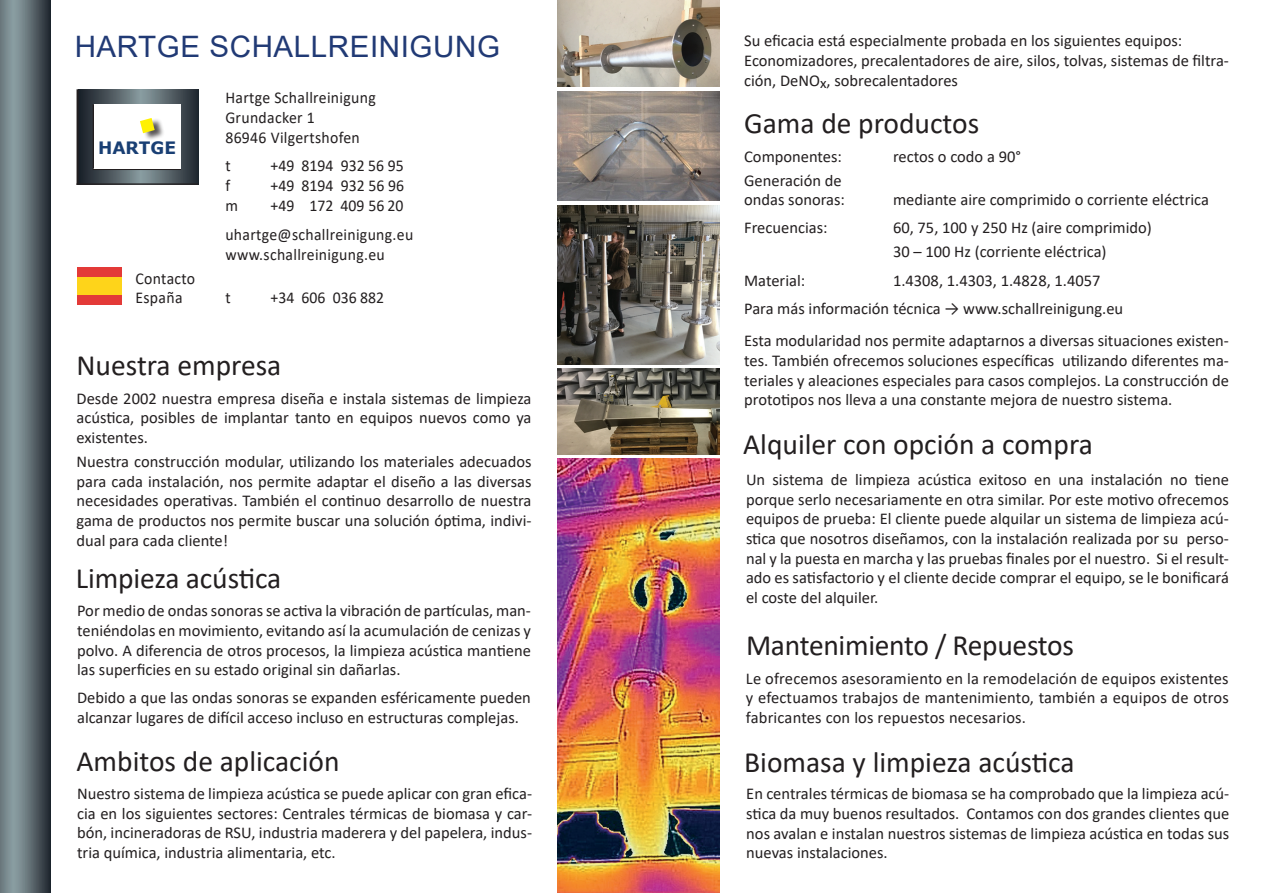
<style>
.page{position:relative;width:1263px;height:893px;background:#fff}
.page>*{position:absolute;margin:0;border:0;box-sizing:border-box;transform-origin:0 0}
.t1{font:29.55px "Calibri";color:#231f20}
.t2{font:29.55px "Arial";letter-spacing:.02em;color:#213a75}
.t3{font:700 17.1px "Verdana";color:#193f74}
.t4{font:16.5px/19.6px "Calibri";color:#231f20;text-align:justify}
.t5{font:16.5px/19.8px "Calibri";letter-spacing:.02em;color:#231f20;scale:.96 1}
.t6{font:16.5px "Calibri";color:#231f20;scale:.96 1}
</style>
<div class="page">
<svg style="left:0;top:0;width:51px;height:893px;background:#616f74"></svg>
<img style="left:557px;top:369px;width:163px;height:85px">
<img style="left:557px;top:91px;width:163px;height:110px">
<img style="left:557px;top:205px;width:163px;height:160px">
<img style="left:557px;top:0;width:163px;height:87px">
<img style="left:557px;top:458px;width:163px;height:435px">
<svg style="left:79px;top:89px;width:119px;height:94px;background:#434d54"></svg>
<hr style="left:77px;top:89px;width:2px;height:96px;background:#231f20">
<hr style="left:77px;top:183px;width:121px;height:2px;background:#231f20">
<hr style="left:93px;top:169px;width:88px;height:1px;background:#231f20">
<div style="left:93px;top:104px;width:88px;height:65px;background:#fff"></div>
<hr style="left:93px;top:104px;width:1px;height:65px;background:#231f20">
<div style="left:141px;top:117px;width:24px;height:24px;background:#231f20;opacity:.75"></div>
<svg style="left:140px;top:118px;width:15px;height:15px"></svg>
<div style="left:77px;top:277px;width:45px;height:18px;background:#fed41a"></div>
<div style="left:77px;top:295px;width:45px;height:9px;background:#e33a38"></div>
<div style="left:77px;top:268px;width:45px;height:9px;background:#e33a38"></div>
<h1 class="t2" style="left:75px;top:26px;width:427px">HARTGE SCHALLREINIGUNG</h1>
<p class="t3" style="left:98px;top:136px;width:80px">HARTGE</p>
<p class="t5" style="left:135px;top:268px;width:64px">Contacto<br>España</p>
<p class="t5" style="left:225px;top:87px;width:158px">Hartge Schallreinigung<br>Grundacker 1<br>86946 Vilgertshofen</p>
<p class="t6" style="left:225px;top:155px;width:7px">t</p>
<p class="t6" style="left:270px;top:155px;width:140px">+49 8194 932 56 95</p>
<p class="t6" style="left:225px;top:174px;width:7px">f</p>
<p class="t6" style="left:270px;top:174px;width:141px">+49 8194 932 56 96</p>
<p class="t6" style="left:225px;top:194px;width:15px">m</p>
<p class="t5" style="left:225px;top:191px;width:197px;line-height:28.8px;text-indent:45px">+49 172 409 56 20 uhartge@schallreinigung.eu</p>
<p class="t5" style="left:225px;top:244px;width:168px">www.schallreinigung.eu</p>
<p class="t6" style="left:225px;top:286px;width:7px">t</p>
<p class="t6" style="left:270px;top:286px;width:120px">+34 606 036 882</p>
<h1 class="t1" style="left:77px;top:345px;width:206px">Nuestra empresa</h1>
<p class="t4" style="left:77px;top:388px;width:456px">Desde 2002 nuestra empresa diseña e instala sistemas de limpieza acústica, posibles de implantar tanto en equipos nuevos como ya existentes.</p>
<p class="t4" style="left:77px;top:451px;width:456px">Nuestra construcción modular, utilizando los materiales adecuados para cada instalación, nos permite adaptar el diseño a las diversas necesidades operativas. También el continuo desarrollo de nuestra gama de productos nos permite buscar una solución óptima, indivi&shy;dual para cada cliente!</p>
<h1 class="t1" style="left:76px;top:557px;width:207px">Limpieza acústica</h1>
<p class="t4" style="left:77px;top:600px;width:455px">Por medio de ondas sonoras se activa la vibración de partículas, man&shy;teniéndolas en movimiento, evitando así la acumulación de cenizas y polvo. A diferencia de otros procesos, la limpieza acústica mantiene las superficies en su estado original sin dañarlas.</p>
<p class="t4" style="left:77px;top:688px;width:455px">Debido a que las ondas sonoras se expanden esféricamente pueden alcanzar lugares de difícil acceso incluso en estructuras complejas.</p>
<h1 class="t1" style="left:77px;top:740px;width:265px">Ambitos de aplicación</h1>
<p class="t4" style="left:77px;top:783px;width:456px">Nuestro sistema de limpieza acústica se puede aplicar con gran efica&shy;cia en los siguientes sectores: Centrales térmicas de biomasa y car&shy;bón, incineradoras de RSU, industria maderera y del papelera, indus&shy;tria química, industria alimentaria, etc.</p>
<p class="t4" style="left:744px;top:31px;width:486px;text-align:left">Su eficacia está especialmente probada en los siguientes equipos:<br>Economizadores, precalentadores de aire, silos, tolvas, sistemas de filtra&shy;ción, DeNO<sub>x</sub>, sobrecalentadores</p>
<h1 class="t1" style="left:744px;top:103px;width:237px">Gama de productos</h1>
<p class="t4" style="left:744px;top:146px;width:99px">Componentes:</p>
<p class="t4" style="left:893px;top:146px;width:129px">rectos o codo a 90°</p>
<p class="t4" style="left:744px;top:170px;width:102px">Generación de ondas sonoras:</p>
<p class="t4" style="left:893px;top:190px;width:317px">mediante aire comprimido o corriente eléctrica</p>
<p class="t4" style="left:744px;top:218px;width:85px">Frecuencias:</p>
<p class="t4" style="left:893px;top:216px;width:260px;line-height:24px">60, 75, 100 y 250 Hz (aire comprimido)<br>30 – 100 Hz (corriente eléctrica)</p>
<p class="t4" style="left:744px;top:270px;width:63px">Material:</p>
<p class="t4" style="left:744px;top:265px;width:381px;line-height:28.5px;text-indent:149px">1.4308, 1.4303, 1.4828, 1.4057<br>Para más información técnica → www.schallreinigung.eu</p>
<p class="t4" style="left:744px;top:330px;width:486px">Esta modularidad nos permite adaptarnos a diversas situaciones existen&shy;tes. También ofrecemos soluciones específicas utilizando diferentes ma&shy;teriales y aleaciones especiales para casos complejos. La construcción de prototipos nos lleva a una constante mejora de nuestro sistema.</p>
<h1 class="t1" style="left:743px;top:423px;width:351px">Alquiler con opción a compra</h1>
<p class="t4" style="left:746px;top:469px;width:484px">Un sistema de limpieza acústica exitoso en una instalación no tiene porque serlo necesariamente en otra similar. Por este motivo ofrecemos equipos de prueba: El cliente puede alquilar un sistema de limpieza acú&shy;stica que nosotros diseñamos, con la instalación realizada por su perso&shy;nal y la puesta en marcha y las pruebas finales por el nuestro. Si el result&shy;ado es satisfactorio y el cliente decide comprar el equipo, se le bonificará el coste del alquiler.</p>
<h1 class="t1" style="left:746px;top:625px;width:329px">Mantenimiento / Repuestos</h1>
<p class="t4" style="left:746px;top:668px;width:484px">Le ofrecemos asesoramiento en la remodelación de equipos existentes y efectuamos trabajos de mantenimiento, también a equipos de otros fabricantes con los repuestos necesarios.</p>
<h1 class="t1" style="left:744px;top:742px;width:332px">Biomasa y limpieza acústica</h1>
<p class="t4" style="left:746px;top:784px;width:484px">En centrales térmicas de biomasa se ha comprobado que la limpieza acú&shy;stica da muy buenos resultados. Contamos con dos grandes clientes que nos avalan e instalan nuestros sistemas de limpieza acústica en todas sus nuevas instalaciones.</p>
</div>
